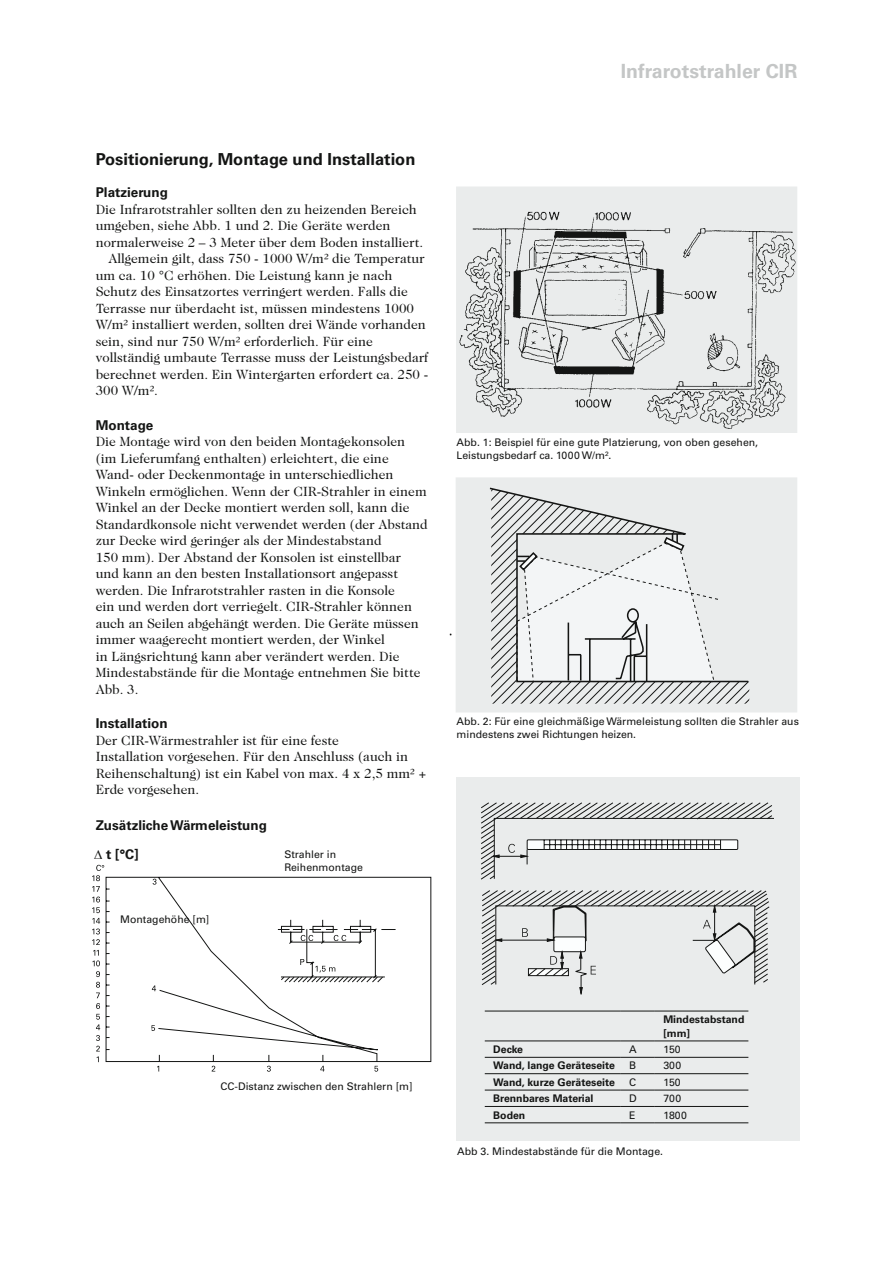
<style>
.page{position:relative;width:893px;height:1263px;background:#fff}
.page>*{position:absolute;margin:0;border:0;box-sizing:border-box;transform-origin:0 0}
.t1{font:700 19.5px "Univers";color:#c4c6c6}
.t2{font:700 16.5px "Univers";color:#141514}
.t3{font:13.5px/16.5px "Caslon Two Twenty Four";color:#141514}
.t4{font:700 13.5px "Univers";color:#141514}
.t5{font:10.5px/13.5px "Univers";color:#141514}
.t6{font:700 10.5px/13.5px "Univers";color:#141514}
</style>
<div class="page">
<div style="left:456px;top:186px;width:341px;height:247px;background:#eaecec"></div>
<img style="left:459px;top:211px;width:338px;height:217px">
<div style="left:456px;top:477px;width:341px;height:235px;background:#eaecec"></div>
<svg style="left:491px;top:683px;width:258px;height:21px"></svg>
<svg style="left:490px;top:488px;width:259px;height:195px"></svg>
<svg style="left:516px;top:536px;width:203px;height:148px"></svg>
<div style="left:456px;top:777px;width:343px;height:364px;background:#eaecec"></div>
<svg style="left:481px;top:802px;width:293px;height:192px"></svg>
<svg style="left:105px;top:876px;width:326px;height:186px"></svg>
<svg style="left:212px;top:1066px;width:3px;height:5px"></svg>
<svg style="left:267px;top:1066px;width:4px;height:6px"></svg>
<svg style="left:320px;top:1066px;width:5px;height:5px"></svg>
<svg style="left:374px;top:1066px;width:4px;height:6px"></svg>
<svg style="left:153px;top:879px;width:4px;height:6px"></svg>
<svg style="left:152px;top:985px;width:4px;height:6px"></svg>
<svg style="left:151px;top:1025px;width:4px;height:6px"></svg>
<svg style="left:92px;top:865px;width:12px;height:197px"></svg>
<svg style="left:278px;top:919px;width:118px;height:64px"></svg>
<hr style="left:485px;top:1011px;width:136px;height:1px;background:#141514">
<hr style="left:621px;top:1011px;width:34px;height:1px;background:#141514">
<hr style="left:655px;top:1011px;width:93px;height:1px;background:#141514">
<hr style="left:485px;top:1040px;width:136px;height:1px;background:#141514">
<hr style="left:621px;top:1040px;width:34px;height:1px;background:#141514">
<hr style="left:655px;top:1040px;width:93px;height:1px;background:#141514">
<hr style="left:485px;top:1057px;width:136px;height:1px;background:#141514">
<hr style="left:621px;top:1057px;width:34px;height:1px;background:#141514">
<hr style="left:655px;top:1057px;width:93px;height:1px;background:#141514">
<hr style="left:485px;top:1073px;width:136px;height:1px;background:#141514">
<hr style="left:621px;top:1073px;width:34px;height:1px;background:#141514">
<hr style="left:655px;top:1073px;width:93px;height:1px;background:#141514">
<hr style="left:485px;top:1090px;width:136px;height:1px;background:#141514">
<hr style="left:621px;top:1090px;width:34px;height:1px;background:#141514">
<hr style="left:655px;top:1090px;width:93px;height:1px;background:#141514">
<hr style="left:485px;top:1106px;width:136px;height:1px;background:#141514">
<hr style="left:621px;top:1106px;width:34px;height:1px;background:#141514">
<hr style="left:655px;top:1106px;width:93px;height:1px;background:#141514">
<hr style="left:485px;top:1122px;width:136px;height:1px;background:#141514">
<hr style="left:621px;top:1122px;width:34px;height:1px;background:#141514">
<hr style="left:655px;top:1122px;width:93px;height:1px;background:#141514">
<h1 class="t1" style="left:621px;top:60px;width:178px">Infrarotstrahler CIR</h1>
<p class="t2" style="left:96px;top:150px;width:321px">Positionierung, Montage und Installation</p>
<p class="t4" style="left:96px;top:185px;width:74px">Platzierung</p>
<p class="t3" style="left:96px;top:201px;width:323px">Die Infrarotstrahler sollten den zu heizenden Bereich</p>
<p class="t3" style="left:96px;top:217px;width:296px">umgeben, siehe Abb. 1 und 2. Die Geräte werden</p>
<p class="t3" style="left:96px;top:234px;width:329px">normalerweise 2 – 3 Meter über dem Boden installiert.</p>
<p class="t3" style="left:108px;top:250px;width:318px">Allgemein gilt, dass 750 - 1000 W/m² die Temperatur</p>
<p class="t3" style="left:96px;top:267px;width:298px">um ca. 10 °C erhöhen. Die Leistung kann je nach</p>
<p class="t3" style="left:96px;top:283px;width:314px">Schutz des Einsatzortes verringert werden. Falls die</p>
<p class="t3" style="left:96px;top:300px;width:320px">Terrasse nur überdacht ist, müssen mindestens 1000</p>
<p class="t3" style="left:96px;top:316px;width:332px">W/m² installiert werden, sollten drei Wände vorhanden</p>
<p class="t3" style="left:96px;top:333px;width:279px">sein, sind nur 750 W/m² erforderlich. Für eine</p>
<p class="t3" style="left:96px;top:349px;width:334px">vollständig umbaute Terrasse muss der Leistungsbedarf</p>
<p class="t3" style="left:96px;top:366px;width:334px">berechnet werden. Ein Wintergarten erfordert ca. 250 -</p>
<p class="t3" style="left:96px;top:382px;width:64px">300 W/m².</p>
<p class="t4" style="left:96px;top:417px;width:59px">Montage</p>
<p class="t3" style="left:96px;top:433px;width:334px">Die Montage wird von den beiden Montagekonsolen (im Lieferumfang enthalten) erleichtert, die eine Wand- oder Deckenmontage in unterschiedlichen Winkeln ermöglichen. Wenn der CIR-Strahler in einem Winkel an der Decke montiert werden soll, kann die Standardkonsole nicht verwendet werden (der Abstand zur Decke wird geringer als der Mindestabstand<br>150 mm). Der Abstand der Konsolen ist einstellbar<br>und kann an den besten Installationsort angepasst werden. Die Infrarotstrahler rasten in die Konsole<br>ein und werden dort verriegelt. CIR-Strahler können auch an Seilen abgehängt werden. Die Geräte müssen immer waagerecht montiert werden, der Winkel<br>in Längsrichtung kann aber verändert werden. Die Mindestabstände für die Montage entnehmen Sie bitte Abb. 3.</p>
<p class="t4" style="left:96px;top:715px;width:74px">Installation</p>
<p class="t3" style="left:96px;top:732px;width:332px">Der CIR-Wärmestrahler ist für eine feste<br>Installation vorgesehen. Für den Anschluss (auch in Reihenschaltung) ist ein Kabel von max. 4 x 2,5 mm² + Erde vorgesehen.</p>
<p class="t4" style="left:96px;top:818px;width:173px">Zusätzliche Wärmeleistung</p>
<p class="t4" style="left:94px;top:846px;width:46px">∆ t [°C]</p>
<p class="t5" style="left:120px;top:913px;width:91px">Montagehöhe [m]</p>
<p class="t5" style="left:284px;top:847px;width:80px">Strahler in<br>Reihenmontage</p>
<p class="t5" style="left:457px;top:435px;width:303px">Abb. 1: Beispiel für eine gute Platzierung, von oben gesehen,<br>Leistungsbedarf ca. 1000 W/m².</p>
<p class="t5" style="left:457px;top:714px;width:344px">Abb. 2: Für eine gleichmäßige Wärmeleistung sollten die Strahler aus mindestens zwei Richtungen heizen.</p>
<p class="t5" style="left:221px;top:1080px;width:193px">CC-Distanz zwischen den Strahlern [m]</p>
<p class="t6" style="left:663px;top:1013px;width:83px">Mindestabstand [mm]</p>
<p class="t6" style="left:493px;top:1043px;width:31px">Decke</p>
<p class="t5" style="left:629px;top:1043px;width:9px">A</p>
<p class="t5" style="left:663px;top:1043px;width:19px">150</p>
<p class="t6" style="left:493px;top:1059px;width:123px">Wand, lange Geräteseite</p>
<p class="t5" style="left:629px;top:1059px;width:9px">B</p>
<p class="t5" style="left:663px;top:1059px;width:19px">300</p>
<p class="t6" style="left:493px;top:1075px;width:123px">Wand, kurze Geräteseite</p>
<p class="t5" style="left:629px;top:1075px;width:9px">C</p>
<p class="t5" style="left:663px;top:1075px;width:19px">150</p>
<p class="t6" style="left:493px;top:1092px;width:102px">Brennbares Material</p>
<p class="t5" style="left:629px;top:1092px;width:9px">D</p>
<p class="t5" style="left:663px;top:1092px;width:19px">700</p>
<p class="t6" style="left:493px;top:1108px;width:34px">Boden</p>
<p class="t5" style="left:629px;top:1108px;width:8px">E</p>
<p class="t5" style="left:663px;top:1108px;width:25px">1800</p>
<p class="t5" style="left:457px;top:1145px;width:207px">Abb 3. Mindestabstände für die Montage.</p>
</div>
